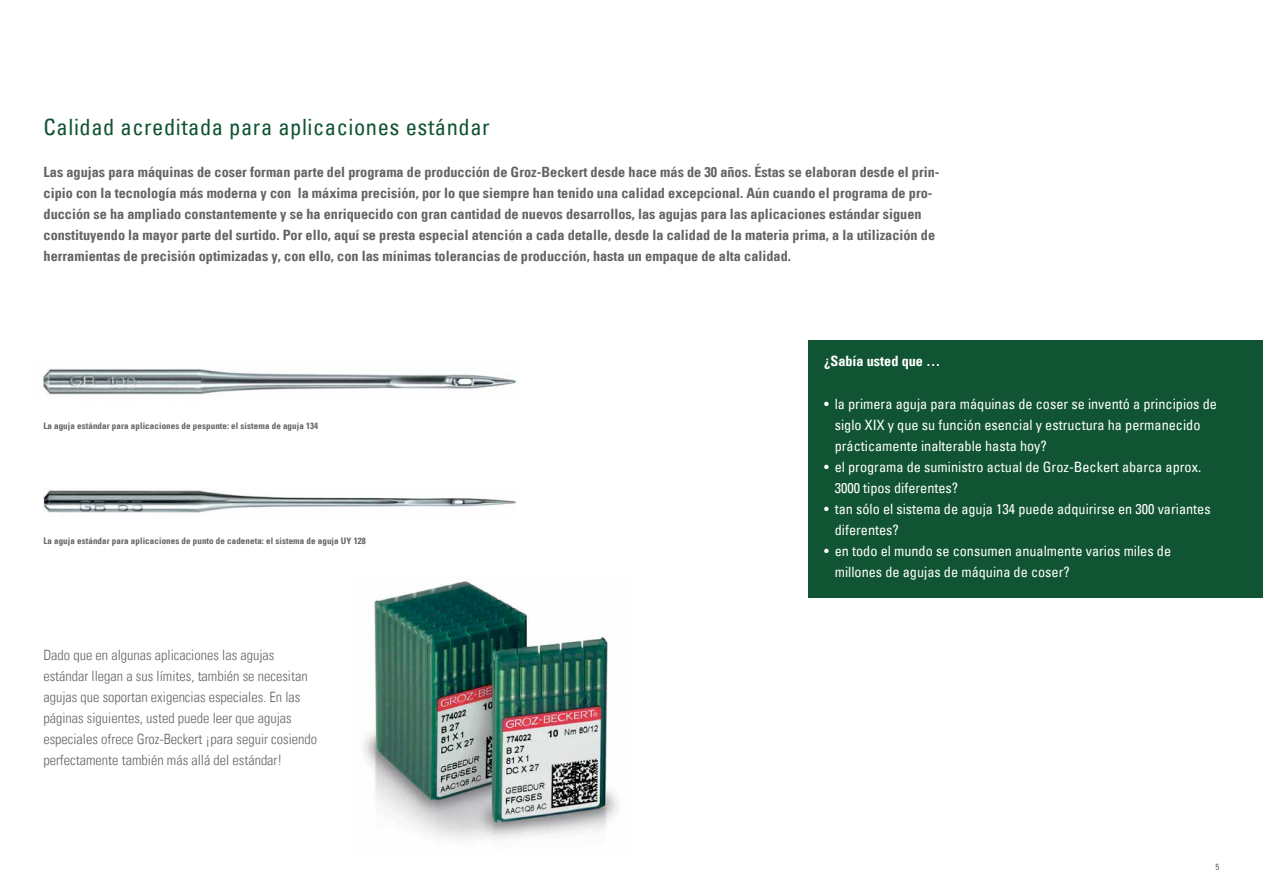
<style>
.page{position:relative;width:1263px;height:893px;background:#fff}
.page>*{position:absolute;margin:0;border:0;box-sizing:border-box;transform-origin:0 0}
.t1{font:condensed 22.5px "Univers Com 57";letter-spacing:.025em;color:#105433}
.t2{font:14.25px/21px "Univers Com 67 Bold Cond";color:#636466}
.t3{font:condensed 14.25px/21px "Univers Com 57";color:#fff}
.t4{font:14.25px/21px "Univers Com 47 Light Cond";color:#636466}
.t5{font:14.25px "Univers Com 67 Bold Cond";color:#fff}
.t6{font:9px "Univers Com 67 Bold Cond";letter-spacing:.01em;color:#636466}
.t7{font:condensed 9px "Univers Com 57";color:#636466}
</style>
<div class="page">
<img style="left:43px;top:369px;width:474px;height:26px">
<img style="left:363px;top:581px;width:255px;height:259px">
<img style="left:44px;top:489px;width:472px;height:24px">
<div style="left:808px;top:340px;width:455px;height:257px;background:#105433"></div>
<h1 class="t1" style="left:44px;top:113px;width:447px">Calidad acreditada para aplicaciones estándar</h1>
<p class="t2" style="left:44px;top:161px;width:897px">Las agujas para máquinas de coser forman parte del programa de producción de Groz-Beckert desde hace más de 30 años. Éstas se elaboran desde el prin&shy;cipio con la tecnología más moderna y con la máxima precisión, por lo que siempre han tenido una calidad excepcional. Aún cuando el programa de pro&shy;ducción se ha ampliado constantemente y se ha enriquecido con gran cantidad de nuevos desarrollos, las agujas para las aplicaciones estándar siguen constituyendo la mayor parte del surtido. Por ello, aquí se presta especial atención a cada detalle, desde la calidad de la materia prima, a la utilización de herramientas de precisión optimizadas y, con ello, con las mínimas tolerancias de producción, hasta un empaque de alta calidad.</p>
<p class="t6" style="left:43px;top:420px;width:276px">La aguja estándar para aplicaciones de pespunte: el sistema de aguja 134</p>
<p class="t6" style="left:43px;top:536px;width:324px">La aguja estándar para aplicaciones de punto de cadeneta: el sistema de aguja UY 128</p>
<p class="t4" style="left:43px;top:644px;width:275px">Dado que en algunas aplicaciones las agujas estándar llegan a sus límites, también se necesitan agujas que soportan exigencias especiales. En las páginas siguientes, usted puede leer que agujas especiales ofrece Groz-Beckert ¡para seguir cosiendo perfectamente también más allá del estándar!</p>
<p class="t5" style="left:824px;top:353px;width:118px">¿Sabía usted que …</p>
<p class="t3" style="left:835px;top:393px;width:384px;text-indent:-11px">• la primera aguja para máquinas de coser se inventó a principios de siglo XIX y que su función esencial y estructura ha permanecido prácticamente inalterable hasta hoy?</p>
<p class="t3" style="left:835px;top:456px;width:368px;text-indent:-11px">• el programa de suministro actual de Groz-Beckert abarca aprox.<br>3000 tipos diferentes?</p>
<p class="t3" style="left:835px;top:498px;width:377px;text-indent:-11px">• tan sólo el sistema de aguja 134 puede adquirirse en 300 variantes diferentes?</p>
<p class="t3" style="left:835px;top:540px;width:338px;text-indent:-11px">• en todo el mundo se consumen anualmente varios miles de millones de agujas de máquina de coser?</p>
<p class="t7" style="left:1215px;top:861px;width:5px">5</p>
</div>
